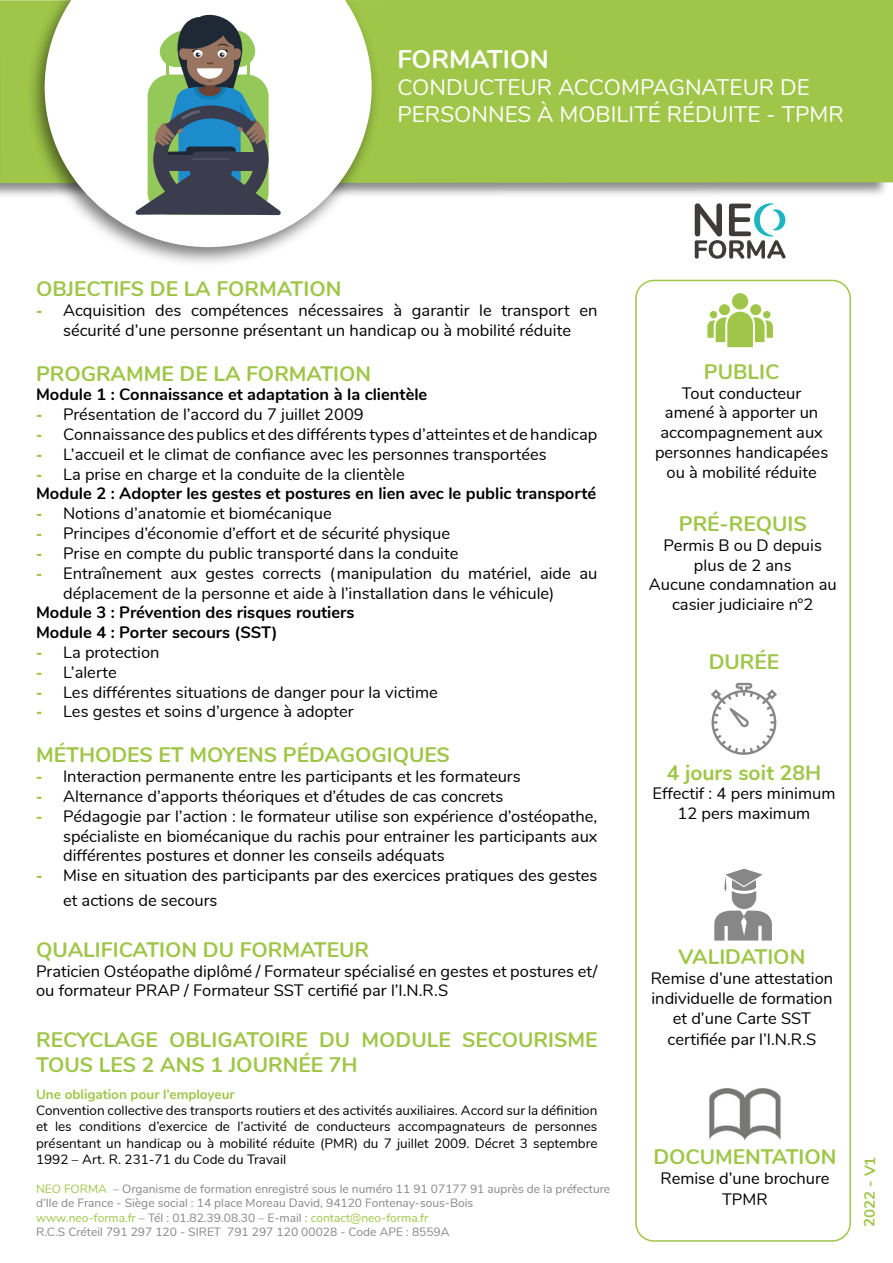
<style>
.page{position:relative;width:893px;height:1263px;background:#fff}
.page>*{position:absolute;margin:0;border:0;box-sizing:border-box;transform-origin:0 0}
.t1{font:700 25.5px "Nunito";color:#fff}
.t2{font:22.5px/27px "Nunito";color:#fff}
.t3{font:700 21px/25.2px "Nunito";color:#9fc648}
.t4{font:16.5px/19.8px "Nunito";color:#000;text-align:center}
.t5{font:700 16.5px/19.8px "Nunito";color:#000}
.t6{font:700 15px "Nunito";color:#9fc648}
.t7{font:13.5px/16.2px "Nunito";color:#000;text-align:justify}
.t8{font:700 13.5px "Nunito";color:#9fc648}
.t9{font:12px/14.4px "Nunito";color:#878787}
.s1{font-family:"Arial";font-weight:700;color:#9fc648}
.s2{font-family:"Arial";color:#9fc648}
.s3{font-weight:400}
.s4{color:#9fc648}
</style>
<div class="page">
<div style="left:0;top:0;width:889px;height:199px;background:#000;opacity:.45"></div>
<div style="left:0;top:0;width:893px;height:183px;background:#9fc648"></div>
<div style="left:635px;top:280px;width:216px;height:962px;border:2px solid #9fc648;border-radius:18px"></div>
<svg style="left:714px;top:869px;width:58px;height:71px"></svg>
<svg style="left:695px;top:203px;width:90px;height:56px"></svg>
<svg style="left:711px;top:683px;width:66px;height:72px"></svg>
<svg style="left:707px;top:293px;width:66px;height:54px"></svg>
<div style="left:27px;top:0;width:354px;height:269px;background:#000;opacity:.52"></div>
<svg style="left:45px;top:0;width:327px;height:247px"></svg>
<img style="left:709px;top:1088px;width:72px;height:52px">
<svg style="left:135px;top:11px;width:147px;height:204px"></svg>
<h1 class="t1" style="left:397px;top:41px;width:153px">FORMATION</h1>
<h2 class="t2" style="left:397px;top:73px;width:448px">CONDUCTEUR ACCOMPAGNATEUR DE<br>PERSONNES À MOBILITÉ RÉDUITE - TPMR</h2>
<p class="t3" style="left:36px;top:275px;width:307px">OBJECTIFS DE LA FORMATION</p>
<p class="t4" style="left:36px;top:299px;width:563px"><span class="s1">-</span> Acquisition des compétences nécessaires à garantir le transport en sécurité d’une personne présentant un handicap ou à mobilité réduite</p>
<p class="t3" style="left:36px;top:360px;width:337px">PROGRAMME DE LA FORMATION</p>
<p class="t5" style="left:36px;top:384px;width:393px">Module 1 : Connaissance et adaptation à la clientèle</p>
<p class="t4" style="left:36px;top:404px;width:329px"><span class="s1">-</span> Présentation de l’accord du 7 juillet 2009</p>
<p class="t4" style="left:36px;top:423px;width:563px"><span class="s1">-</span> Connaissance des publics et des différents types d’atteintes et de handicap</p>
<p class="t4" style="left:36px;top:443px;width:512px"><span class="s1">-</span> L’accueil et le climat de confiance avec les personnes transportées</p>
<p class="t5" style="left:36px;top:463px;width:562px"><span class="s2">-</span> <span class="s3">La prise en charge et la conduite de la clientèle<br></span>Module 2 : Adopter les gestes et postures en lien avec le public transporté</p>
<p class="t4" style="left:36px;top:503px;width:297px"><span class="s1">-</span> Notions d’anatomie et biomécanique</p>
<p class="t4" style="left:36px;top:522px;width:416px"><span class="s1">-</span> Principes d’économie d’effort et de sécurité physique</p>
<p class="t4" style="left:36px;top:542px;width:424px"><span class="s1">-</span> Prise en compte du public transporté dans la conduite</p>
<p class="t4" style="left:63px;top:562px;width:536px;text-align:left;text-indent:-27px"><span class="s1">-</span> Entraînement aux gestes corrects (manipulation du matériel, aide au déplacement de la personne et aide à l’installation dans le véhicule)</p>
<p class="t5" style="left:36px;top:602px;width:320px">Module 3 : Prévention des risques routiers<br>Module 4 : Porter secours (SST)</p>
<p class="t4" style="left:36px;top:641px;width:125px"><span class="s1">-</span> La protection</p>
<p class="t4" style="left:36px;top:661px;width:82px"><span class="s1">-</span> L’alerte</p>
<p class="t4" style="left:36px;top:681px;width:403px"><span class="s1">-</span> Les différentes situations de danger pour la victime</p>
<p class="t4" style="left:36px;top:701px;width:319px"><span class="s1">-</span> Les gestes et soins d’urgence à adopter</p>
<p class="t3" style="left:36px;top:741px;width:415px">MÉTHODES ET MOYENS PÉDAGOGIQUES</p>
<p class="t4" style="left:36px;top:765px;width:486px"><span class="s1">-</span> Interaction permanente entre les participants et les formateurs</p>
<p class="t4" style="left:36px;top:785px;width:469px"><span class="s1">-</span> Alternance d’apports théoriques et d’études de cas concrets</p>
<p class="t4" style="left:63px;top:805px;width:536px;text-align:justify;text-indent:-27px"><span class="s1">-</span> Pédagogie par l’action : le formateur utilise son expérience d’ostéopathe, spécialiste en biomécanique du rachis pour entrainer les participants aux différentes postures et donner les conseils adéquats</p>
<p class="t4" style="left:63px;top:862px;width:536px;line-height:25.2px;text-align:left;text-indent:-27px"><span class="s1">-</span> Mise en situation des participants par des exercices pratiques des gestes et actions de secours</p>
<p class="t3" style="left:36px;top:936px;width:334px">QUALIFICATION DU FORMATEUR</p>
<p class="t4" style="left:36px;top:960px;width:563px;text-align:left">Praticien Ostéopathe diplômé / Formateur spécialisé en gestes et postures et/ ou formateur PRAP / Formateur SST certifié par l’I.N.R.S</p>
<p class="t3" style="left:36px;top:1026px;width:563px">RECYCLAGE OBLIGATOIRE DU MODULE SECOURISME<br>TOUS LES 2 ANS 1 JOURNÉE 7H</p>
<p class="t8" style="left:36px;top:1084px;width:200px">Une obligation pour l’employeur</p>
<p class="t7" style="left:36px;top:1101px;width:563px">Convention collective des transports routiers et des activités auxiliaires. Accord sur la définition et les conditions d’exercice de l’activité de conducteurs accompagnateurs de personnes présentant un handicap ou à mobilité réduite (PMR) du 7 juillet 2009. Décret 3 septembre 1992 – Art. R. 231-71 du Code du Travail</p>
<p class="t9" style="left:36px;top:1181px;width:576px"><span class="s4">NEO FORMA</span> – Organisme de formation enregistré sous le numéro 11 91 07177 91 auprès de la préfecture d’Ile de France - Siège social : 14 place Moreau David, 94120 Fontenay-sous-Bois<br><span class="s4">www.neo-forma.fr</span> – Tél : 01.82.39.08.30 – E-mail : <span class="s4">contact@neo-forma.fr<br></span>R.C.S Créteil 791 297 120 - SIRET 791 297 120 00028 - Code APE : 8559A</p>
<p class="t3" style="left:704px;top:358px;width:77px">PUBLIC</p>
<p class="t4" style="left:655px;top:382px;width:175px">Tout conducteur<br>amené à apporter un accompagnement aux personnes handicapées ou à mobilité réduite</p>
<p class="t3" style="left:679px;top:510px;width:129px">PRÉ-REQUIS</p>
<p class="t4" style="left:649px;top:534px;width:189px">Permis B ou D depuis plus de 2 ans<br>Aucune condamnation au casier judiciaire n°2</p>
<p class="t3" style="left:709px;top:648px;width:72px">DURÉE</p>
<p class="t3" style="left:667px;top:758px;width:156px">4 jours soit 28H</p>
<p class="t4" style="left:652px;top:783px;width:184px">Effectif : 4 pers minimum<br>12 pers maximum</p>
<p class="t3" style="left:679px;top:943px;width:128px">VALIDATION</p>
<p class="t4" style="left:651px;top:967px;width:184px">Remise d’une attestation individuelle de formation et d’une Carte SST</p>
<p class="t4" style="left:667px;top:1029px;width:150px">certifiée par l’I.N.R.S</p>
<p class="t3" style="left:653px;top:1142px;width:185px">DOCUMENTATION</p>
<p class="t4" style="left:660px;top:1166px;width:171px;line-height:21.6px">Remise d’une brochure<br>TPMR</p>
<p class="t6" style="left:858px;top:1227px;width:72px;rotate:-89deg">2022 - V1</p>
</div>
